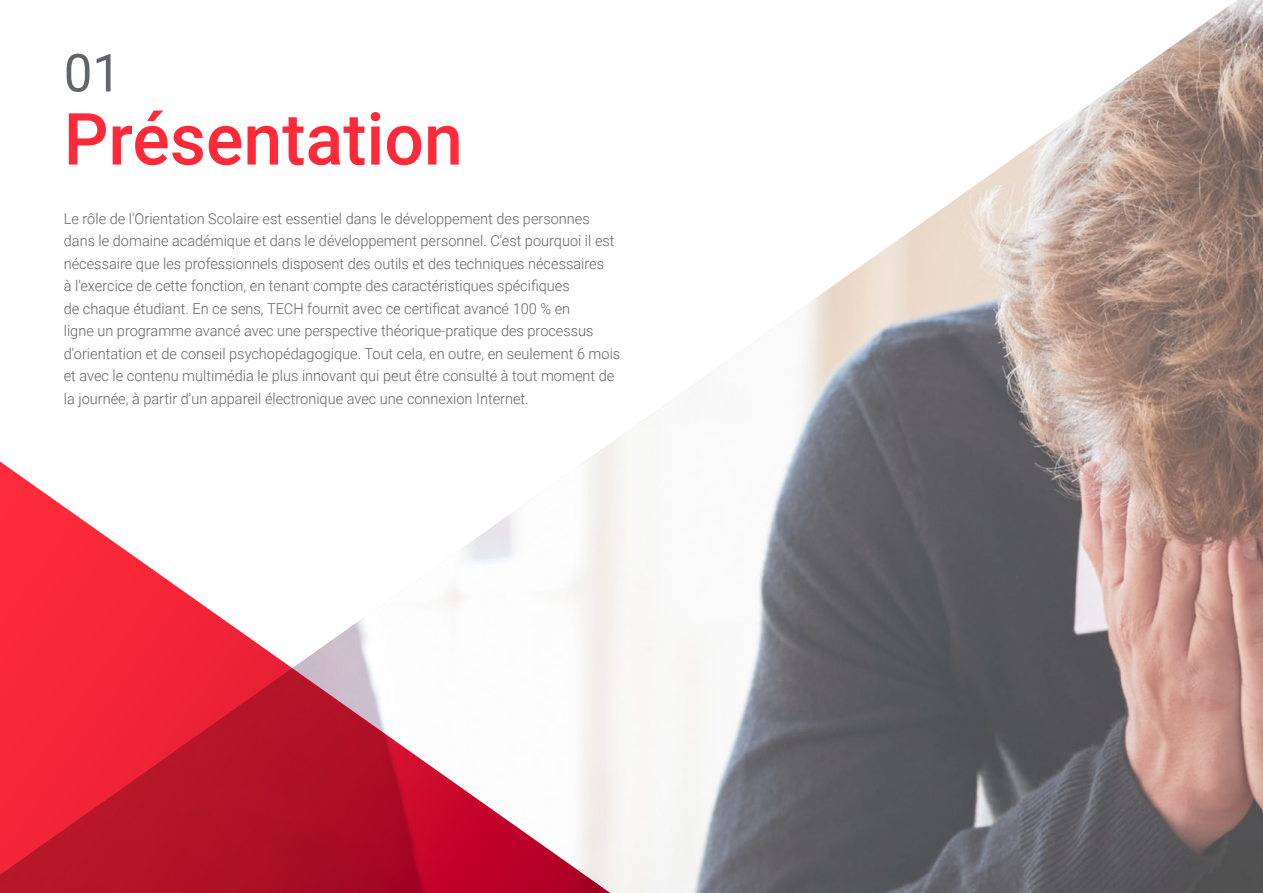
<style>
.page{position:relative;width:1263px;height:893px;background:#fff}
.page>*{position:absolute;margin:0;border:0;box-sizing:border-box;transform-origin:0 0}
.t1{font:500 72px "Roboto";color:#ff293a}
.t2{font:52.5px "Roboto";color:#61646a}
.t3{font:300 15px/22.5px "Roboto";color:#61646a}
</style>
<div class="page">
<img style="left:607px;top:0;width:656px;height:893px">
<svg style="left:0;top:446px;width:640px;height:447px"></svg>
<h2 class="t2" style="left:64px;top:36px;width:59px">01</h2>
<h1 class="t1" style="left:64px;top:89px;width:401px">Présentation</h1>
<p class="t3" style="left:64px;top:207px;width:558px">Le rôle de l'Orientation Scolaire est essentiel dans le développement des personnes dans le domaine académique et dans le développement personnel. C'est pourquoi il est nécessaire que les professionnels disposent des outils et des techniques nécessaires<br>à l'exercice de cette fonction, en tenant compte des caractéristiques spécifiques<br>de chaque étudiant. En ce sens, TECH fournit avec ce certificat avancé 100 % en<br>ligne un programme avancé avec une perspective théorique-pratique des processus d'orientation et de conseil psychopédagogique. Tout cela, en outre, en seulement 6 mois et avec le contenu multimédia le plus innovant qui peut être consulté à tout moment de la journée, à partir d'un appareil électronique avec une connexion Internet.</p>
</div>
